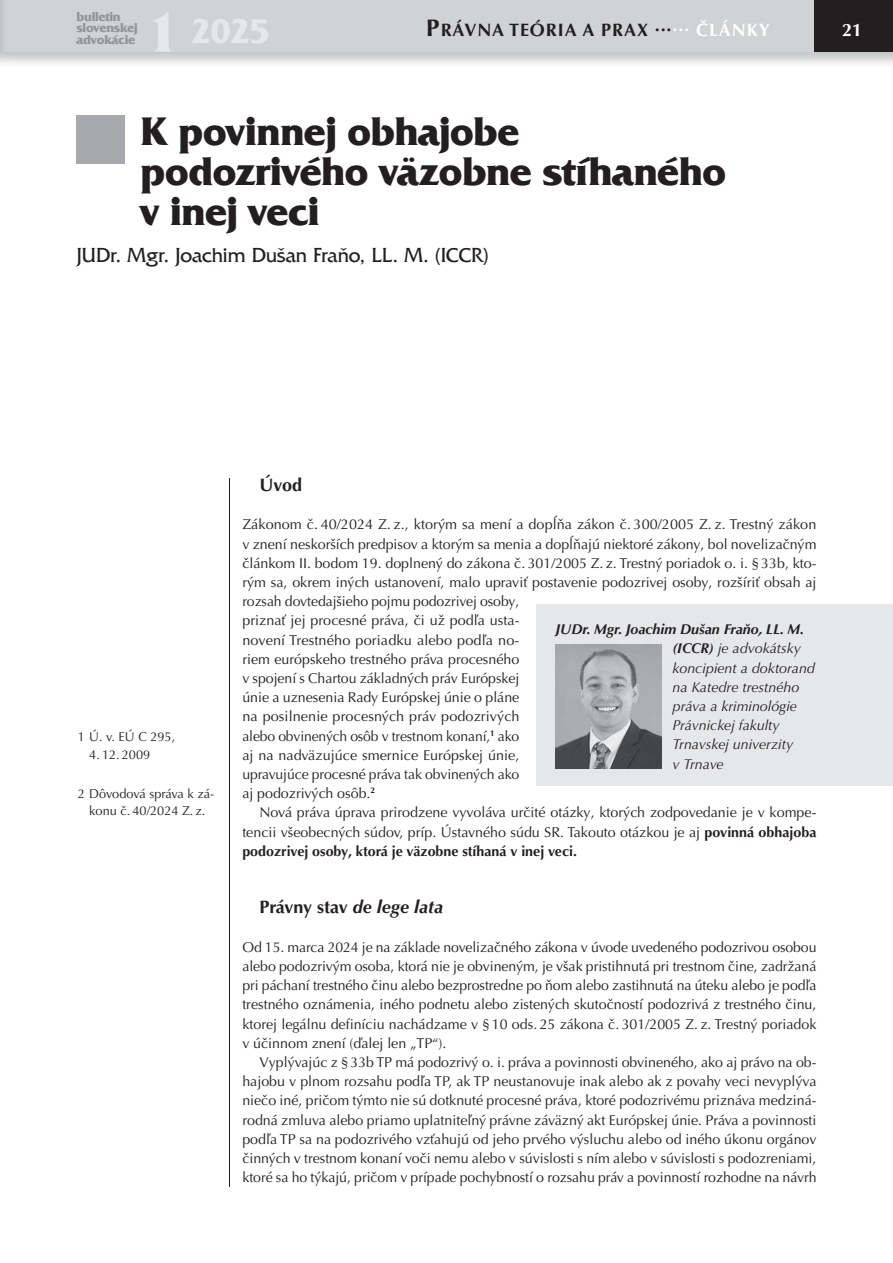
<style>
.page{position:relative;width:893px;height:1263px;background:#fff}
.page>*{position:absolute;margin:0;border:0;box-sizing:border-box;transform-origin:0 0}
.t1{font:700 42px/39.8px "France";letter-spacing:-.02em;color:#231f20}
.t2{font:700 36px "France";color:#e6e7e9}
.t3{font:21px "France";letter-spacing:-.005em;color:#231f20}
.t4{font:700 18px "Optima LT Pro";letter-spacing:.05em;color:#231f20}
.t5{font:700 18px "Optima LT Pro";letter-spacing:-.01em;color:#231f20}
.t6{font:700 18px "Optima LT Pro";color:#fff}
.t7{font:14.25px/19.2px "Optima LT Pro";color:#231f20;text-align:justify}
.t8{font:italic 14.25px/19.2px "Optima LT Pro";color:#231f20}
.t9{font:700 13.5px/11.2px "France";letter-spacing:-.025em;color:#939598}
.t10{font:12.75px/17.7px "Optima LT Pro";color:#231f20;text-align:center}
.s1{font-size:60px}
.s2{font-size:24px}
.s3{color:#fff}
.s4{font-weight:700}
.s5{font-style:italic}
</style>
<div class="page">
<div style="left:0;top:0;width:893px;height:52px;background:#d1d2d4"></div>
<div style="left:814px;top:0;width:79px;height:52px;background:#231f20"></div>
<div style="left:76px;top:115px;width:49px;height:48px;background:#a8a9ad"></div>
<div style="left:536px;top:604px;width:357px;height:162px;background:#e6e7e9"></div>
<div style="left:536px;top:624px;width:357px;height:161px;background:#e6e7e9"></div>
<img style="left:555px;top:645px;width:107px;height:123px">
<hr style="left:229px;top:478px;width:1px;height:708px;background:#231f20">
<p class="t9" style="left:76px;top:11px;width:63px">bulletin slovenskej advokácie</p>
<h2 class="t2" style="left:146px;top:10px;width:125px"><span class="s1">1</span> 2025</h2>
<p class="t4" style="left:426px;top:22px;width:345px"><span class="s2">P</span>RÁVNA TEÓRIA A PRAX ...<sup>...</sup> <span class="s3">ČLÁNKY</span></p>
<p class="t6" style="left:842px;top:22px;width:22px">21</p>
<h1 class="t1" style="left:140px;top:111px;width:587px">K povinnej obhajobe podozrivého väzobne stíhaného v inej veci</h1>
<h3 class="t3" style="left:76px;top:244px;width:414px">JUDr. Mgr. Joachim Dušan Fraňo, LL. M. (ICCR)</h3>
<p class="t10" style="left:78px;top:729px;width:99px">1 Ú. v. EÚ C 295,</p>
<p class="t10" style="left:89px;top:747px;width:62px">4. 12. 2009</p>
<p class="t10" style="left:78px;top:786px;width:138px">2 Dôvodová správa k zá&shy;konu č. 40/2024 Z. z.</p>
<p class="t4" style="left:259px;top:477px;width:44px">Úvod</p>
<p class="t7" style="left:242px;top:516px;width:576px;text-align:left">Zákonom č. 40/2024 Z. z., ktorým sa mení a dopĺňa zákon č. 300/2005 Z. z. Trestný zákon v znení neskorších predpisov a ktorým sa menia a dopĺňajú niektoré zákony, bol novelizačným článkom II. bodom 19. doplnený do zákona č. 301/2005 Z. z. Trestný poriadok o. i. § 33b, kto&shy;rým sa, okrem iných ustanovení, malo upraviť postavenie podozrivej osoby, rozšíriť obsah aj rozsah dovtedajšieho pojmu podozrivej osoby,<br>priznať jej procesné práva, či už podľa usta-<br>novení Trestného poriadku alebo podľa no-<br>riem európskeho trestného práva procesného<br>v spojení s Chartou základných práv Európskej<br>únie a uznesenia Rady Európskej únie o pláne<br>na posilnenie procesných práv podozrivých<br>alebo obvinených osôb v trestnom konaní,<sup>1</sup> ako<br>aj na nadväzujúce smernice Európskej únie,<br>upravujúce procesné práva tak obvinených ako<br>aj podozrivých osôb.<sup>2</sup></p>
<p class="t7" style="left:242px;top:804px;width:576px;text-indent:17px">Nová práva úprava prirodzene vyvoláva určité otázky, ktorých zodpovedanie je v kompe&shy;tencii všeobecných súdov, príp. Ústavného súdu SR. Takouto otázkou je aj <span class="s4">povinná obhajoba podozrivej osoby, ktorá je väzobne stíhaná v inej veci.</span></p>
<p class="t8" style="left:672px;top:621px;width:144px;text-indent:-117px"><span class="s4">JUDr. Mgr. Joachim Dušan Fraňo, LL. M. (ICCR)</span> je advokátsky koncipient a doktorand na Katedre trestného práva a kriminológie<br>Právnickej fakulty<br>Trnavskej univerzity<br>v Trnave</p>
<p class="t5" style="left:259px;top:900px;width:185px">Právny stav <span class="s5">de lege lata</span></p>
<p class="t7" style="left:242px;top:939px;width:576px">Od 15. marca 2024 je na základe novelizačného zákona v úvode uvedeného podozrivou osobou alebo podozrivým osoba, ktorá nie je obvineným, je však pristihnutá pri trestnom čine, zadržaná pri páchaní trestného činu alebo bezprostredne po ňom alebo zastihnutá na úteku alebo je podľa trestného oznámenia, iného podnetu alebo zistených skutočností podozrivá z trestného činu, ktorej legálnu definíciu nachádzame v § 10 ods. 25 zákona č. 301/2005 Z. z. Trestný poriadok v účinnom znení (ďalej len „TP“).</p>
<p class="t7" style="left:242px;top:1054px;width:576px;text-indent:17px">Vyplývajúc z § 33b TP má podozrivý o. i. práva a povinnosti obvineného, ako aj právo na ob&shy;hajobu v plnom rozsahu podľa TP, ak TP neustanovuje inak alebo ak z povahy veci nevyplýva niečo iné, pričom týmto nie sú dotknuté procesné práva, ktoré podozrivému priznáva medziná&shy;rodná zmluva alebo priamo uplatniteľný právne záväzný akt Európskej únie. Práva a povinnosti podľa TP sa na podozrivého vzťahujú od jeho prvého výsluchu alebo od iného úkonu orgánov činných v trestnom konaní voči nemu alebo v súvislosti s ním alebo v súvislosti s podozreniami, ktoré sa ho týkajú, pričom v prípade pochybností o rozsahu práv a povinností rozhodne na návrh</p>
</div>
